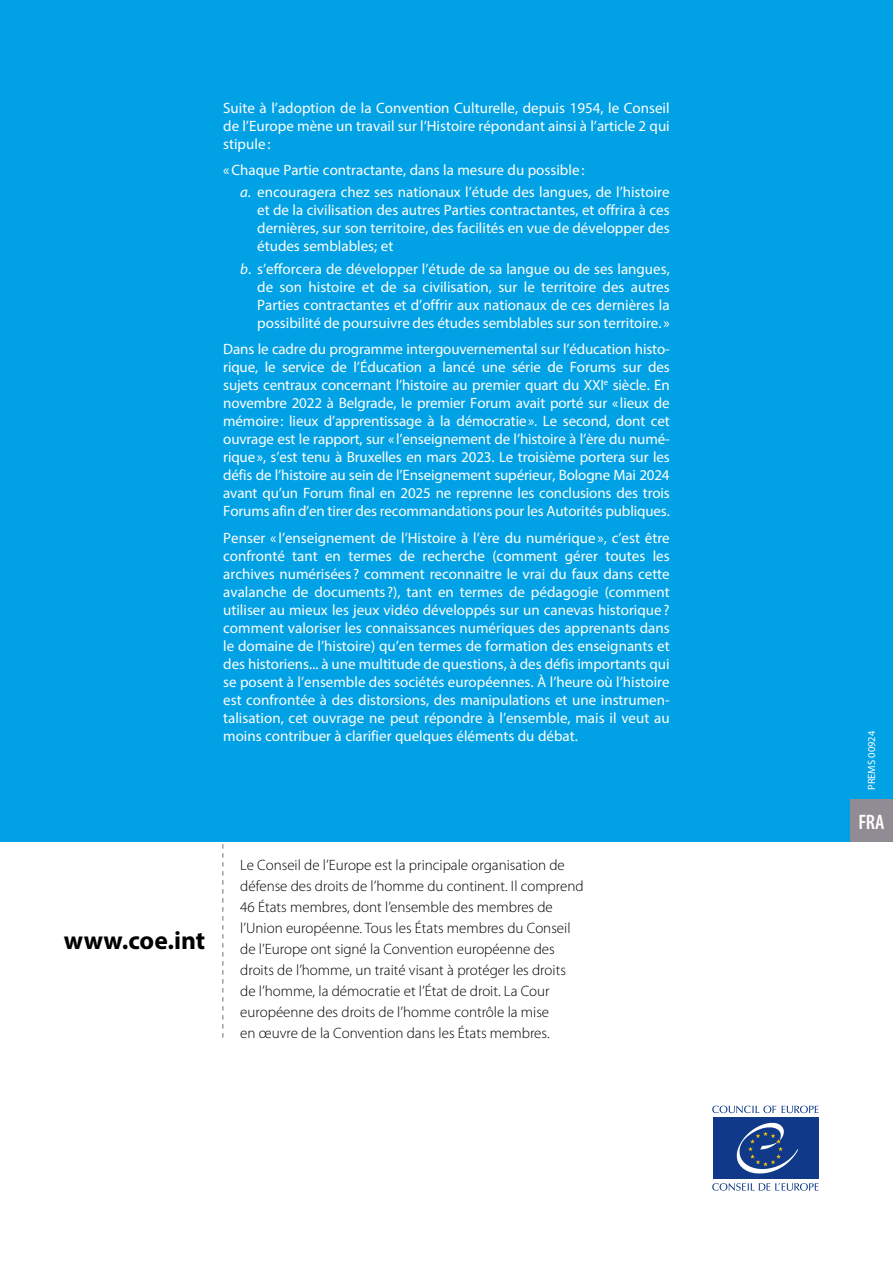
<style>
.page{position:relative;width:893px;height:1263px;background:#fff}
.page>*{position:absolute;margin:0;border:0;box-sizing:border-box;transform-origin:0 0}
.t1{font:700 25.5px "Myriad Pro";color:#000}
.t2{font:600 condensed 21px "Myriad Pro";color:#fff}
.t3{font:15px/18px "Myriad Pro";color:#fff;text-align:justify}
.t4{font:300 15px/20.9px "Myriad Pro";color:#000}
.t5{font:10.5px "Myriad Pro";color:#fff}
.s1{font-style:italic}
</style>
<div class="page">
<svg style="left:712px;top:1106px;width:107px;height:7px"></svg>
<svg style="left:712px;top:1183px;width:107px;height:8px"></svg>
<div style="left:713px;top:1117px;width:105px;height:62px;background:#103a89"></div>
<svg style="left:736px;top:1122px;width:62px;height:52px"></svg>
<div style="left:0;top:0;width:893px;height:842px;background:#00a1e5"></div>
<svg style="left:222px;top:844px;width:1px;height:193px"></svg>
<div style="left:850px;top:799px;width:43px;height:43px;background:#918c94"></div>
<p class="t3" style="left:223px;top:98px;width:448px">Suite à l’adoption de la Convention Culturelle, depuis 1954, le Conseil de l’Europe mène un travail sur l’Histoire répondant ainsi à l’article 2 qui stipule:</p>
<p class="t3" style="left:240px;top:159px;width:431px;line-height:22.2px;text-indent:-17px">«Chaque Partie contractante, dans la mesure du possible :<br><span class="s1">a.</span> encouragera chez ses nationaux l’étude des langues, de l’histoire</p>
<p class="t3" style="left:257px;top:201px;width:414px">et de la civilisation des autres Parties contractantes, et offrira à ces dernières, sur son territoire, des facilités en vue de développer des études semblables; et</p>
<p class="t3" style="left:257px;top:259px;width:414px;text-indent:-17px"><span class="s1">b</span>. s’efforcera de développer l’étude de sa langue ou de ses langues, de son histoire et de sa civilisation, sur le territoire des autres Parties contractantes et d’offrir aux nationaux de ces dernières la possibilité de poursuivre des études semblables sur son territoire. »</p>
<p class="t3" style="left:223px;top:340px;width:448px">Dans le cadre du programme intergouvernemental sur l’éducation histo&shy;rique, le service de l’Éducation a lancé une série de Forums sur des sujets centraux concernant l’histoire au premier quart du XXI<sup>e</sup> siècle. En novembre 2022 à Belgrade, le premier Forum avait porté sur « lieux de mémoire: lieux d’apprentissage à la démocratie». Le second, dont cet ouvrage est le rapport, sur «l’enseignement de l’histoire à l’ère du numé&shy;rique», s’est tenu à Bruxelles en mars 2023. Le troisième portera sur les défis de l’histoire au sein de l’Enseignement supérieur, Bologne Mai 2024 avant qu’un Forum final en 2025 ne reprenne les conclusions des trois Forums afin d’en tirer des recommandations pour les Autorités publiques.</p>
<p class="t3" style="left:223px;top:528px;width:448px">Penser « l’enseignement de l’Histoire à l’ère du numérique», c’est être confronté tant en termes de recherche (comment gérer toutes les archives numérisées ? comment reconnaitre le vrai du faux dans cette avalanche de documents ?), tant en termes de pédagogie (comment utiliser au mieux les jeux vidéo développés sur un canevas historique ? comment valoriser les connaissances numériques des apprenants dans le domaine de l’histoire) qu’en termes de formation des enseignants et des historiens... à une multitude de questions, à des défis importants qui se posent à l’ensemble des sociétés européennes. À l’heure où l’histoire est confrontée à des distorsions, des manipulations et une instrumen&shy;talisation, cet ouvrage ne peut répondre à l’ensemble, mais il veut au moins contribuer à clarifier quelques éléments du débat.</p>
<h1 class="t1" style="left:64px;top:924px;width:143px">www.coe.int</h1>
<p class="t4" style="left:240px;top:855px;width:345px">Le Conseil de l’Europe est la principale organisation de défense des droits de l’homme du continent. Il comprend 46 États membres, dont l’ensemble des membres de l’Union européenne. Tous les États membres du Conseil de l’Europe ont signé la Convention européenne des droits de l’homme, un traité visant à protéger les droits de l’homme, la démocratie et l’État de droit. La Cour européenne des droits de l’homme contrôle la mise<br>en œuvre de la Convention dans les États membres.</p>
<p class="t5" style="left:865px;top:790px;width:61px;rotate:-90deg">PREMS 00924</p>
<h2 class="t2" style="left:858px;top:809px;width:28px">FRA</h2>
</div>
